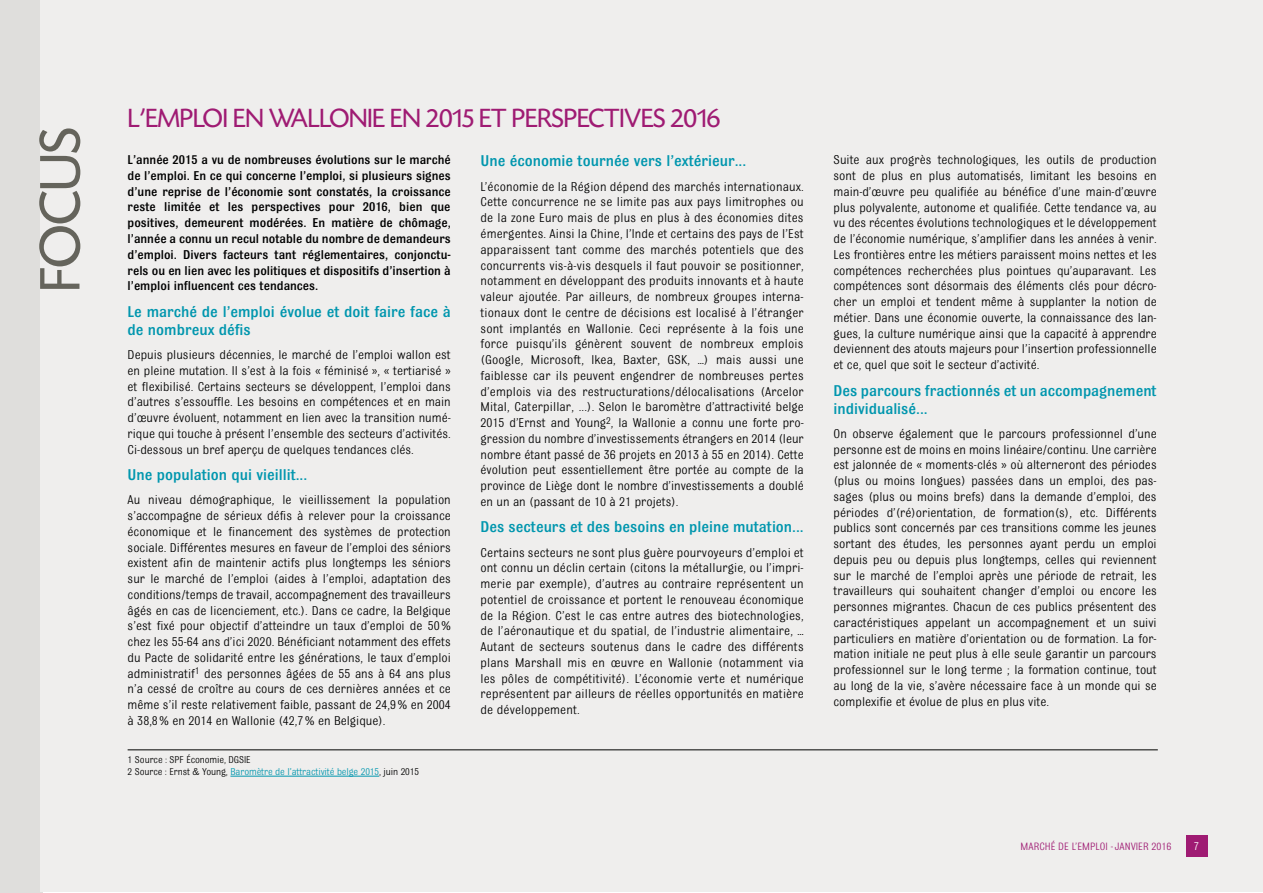
<style>
.page{position:relative;width:1263px;height:893px;background:#fff}
.page>*{position:absolute;margin:0;border:0;box-sizing:border-box;transform-origin:0 0}
.t1{font:60px "Sh Today";color:#65645c}
.t2{font:27.75px "Sh Today";color:#9f1b73}
.t3{font:500 16.5px/18px "Bulldog";color:#0096ae}
.t4{font:13.5px/15.8px "Bulldog";color:#000;text-align:justify}
.t5{font:500 13.5px/15.8px "Bulldog";color:#000;text-align:justify}
.t6{font:12px "Bulldog";color:#fff}
.t7{font:11.25px "Bulldog";color:#9f1b73}
.t8{font:10.5px/12px "Bulldog";letter-spacing:-.01em;color:#000}
.s1{color:#0096ae}
</style>
<div class="page">
<div style="left:0;top:0;width:42px;height:893px;background:#dfdedc"></div>
<div style="left:40px;top:0;width:1223px;height:892px;background:#efeeed"></div>
<div style="left:1187px;top:835px;width:21px;height:21px;background:#9f1b73"></div>
<hr style="left:128px;top:749px;width:1030px;height:1px;background:#000">
<hr style="left:230px;top:776px;width:149px;height:1px;background:#0096ae">
<h1 class="t1" style="left:29px;top:292px;width:166px;rotate:-90deg">FOCUS</h1>
<h2 class="t2" style="left:128px;top:104px;width:594px">L’EMPLOI EN WALLONIE EN 2015 ET PERSPECTIVES 2016</h2>
<p class="t5" style="left:128px;top:152px;width:325px">L’année 2015 a vu de nombreuses évolutions sur le marché de l’emploi. En ce qui concerne l’emploi, si plusieurs signes d’une reprise de l’économie sont constatés, la croissance reste limitée et les perspectives pour 2016, bien que positives, demeurent modérées. En matière de chômage, l’année a connu un recul notable du nombre de demandeurs d’emploi. Divers facteurs tant réglementaires, conjonctu&shy;rels ou en lien avec les politiques et dispositifs d’insertion à l’emploi influencent ces tendances.</p>
<p class="t3" style="left:128px;top:302px;width:325px">Le marché de l’emploi évolue et doit faire face à de nombreux défis</p>
<p class="t4" style="left:128px;top:347px;width:325px">Depuis plusieurs décennies, le marché de l’emploi wallon est en pleine mutation. Il s’est à la fois « féminisé », « tertiarisé » et flexibilisé. Certains secteurs se développent, l’emploi dans d’autres s’essouffle. Les besoins en compétences et en main d’œuvre évoluent, notamment en lien avec la transition numé&shy;rique qui touche à présent l’ensemble des secteurs d’activités.<br>Ci-dessous un bref aperçu de quelques tendances clés.</p>
<p class="t3" style="left:128px;top:465px;width:181px">Une population qui vieillit...</p>
<p class="t4" style="left:128px;top:492px;width:325px">Au niveau démographique, le vieillissement la population s’accompagne de sérieux défis à relever pour la croissance économique et le financement des systèmes de protection sociale. Différentes mesures en faveur de l’emploi des séniors existent afin de maintenir actifs plus longtemps les séniors sur le marché de l’emploi (aides à l’emploi, adaptation des conditions/temps de travail, accompagnement des travailleurs âgés en cas de licenciement, etc.). Dans ce cadre, la Belgique s’est fixé pour objectif d’atteindre un taux d’emploi de 50% chez les 55-64 ans d’ici 2020. Bénéficiant notamment des effets du Pacte de solidarité entre les générations, le taux d’emploi administratif<sup>1</sup> des personnes âgées de 55 ans à 64 ans plus n’a cessé de croître au cours de ces dernières années et ce même s’il reste relativement faible, passant de 24,9% en 2004 à 38,8% en 2014 en Wallonie (42,7% en Belgique).</p>
<p class="t3" style="left:481px;top:152px;width:267px">Une économie tournée vers l’extérieur...</p>
<p class="t4" style="left:481px;top:178px;width:325px">L’économie de la Région dépend des marchés internationaux.<br>Cette concurrence ne se limite pas aux pays limitrophes ou de la zone Euro mais de plus en plus à des économies dites émergentes. Ainsi la Chine, l’Inde et certains des pays de l’Est apparaissent tant comme des marchés potentiels que des concurrents vis-à-vis desquels il faut pouvoir se positionner, notamment en développant des produits innovants et à haute valeur ajoutée. Par ailleurs, de nombreux groupes interna&shy;tionaux dont le centre de décisions est localisé à l’étranger sont implantés en Wallonie. Ceci représente à la fois une force puisqu’ils génèrent souvent de nombreux emplois (Google, Microsoft, Ikea, Baxter, GSK, …) mais aussi une faiblesse car ils peuvent engendrer de nombreuses pertes d’emplois via des restructurations/délocalisations (Arcelor Mital, Caterpillar, ...). Selon le baromètre d’attractivité belge 2015 d’Ernst and Young<sup>2</sup>, la Wallonie a connu une forte pro&shy;gression du nombre d’investissements étrangers en 2014 (leur nombre étant passé de 36 projets en 2013 à 55 en 2014). Cette évolution peut essentiellement être portée au compte de la province de Liège dont le nombre d’investissements a doublé en un an (passant de 10 à 21 projets).</p>
<p class="t3" style="left:481px;top:518px;width:325px">Des secteurs et des besoins en pleine mutation...</p>
<p class="t4" style="left:481px;top:544px;width:325px">Certains secteurs ne sont plus guère pourvoyeurs d’emploi et ont connu un déclin certain (citons la métallurgie, ou l’impri&shy;merie par exemple), d’autres au contraire représentent un potentiel de croissance et portent le renouveau économique de la Région. C’est le cas entre autres des biotechnologies, de l’aéronautique et du spatial, de l’industrie alimentaire, … Autant de secteurs soutenus dans le cadre des différents plans Marshall mis en œuvre en Wallonie (notamment via les pôles de compétitivité). L’économie verte et numérique représentent par ailleurs de réelles opportunités en matière de développement.</p>
<p class="t8" style="left:128px;top:753px;width:293px">1 Source : SPF Économie, DGSIE<br>2 Source : Ernst &amp; Young, <span class="s1">Baromètre de l’attractivité belge 2015</span>, juin 2015</p>
<p class="t4" style="left:833px;top:152px;width:325px">Suite aux progrès technologiques, les outils de production sont de plus en plus automatisés, limitant les besoins en main-d’œuvre peu qualifiée au bénéfice d’une main-d’œuvre plus polyvalente, autonome et qualifiée. Cette tendance va, au vu des récentes évolutions technologiques et le développement de l’économie numérique, s’amplifier dans les années à venir.<br>Les frontières entre les métiers paraissent moins nettes et les compétences recherchées plus pointues qu’auparavant. Les compétences sont désormais des éléments clés pour décro&shy;cher un emploi et tendent même à supplanter la notion de métier. Dans une économie ouverte, la connaissance des lan&shy;gues, la culture numérique ainsi que la capacité à apprendre deviennent des atouts majeurs pour l’insertion professionnelle et ce, quel que soit le secteur d’activité.</p>
<p class="t3" style="left:833px;top:381px;width:325px">Des parcours fractionnés et un accompagnement individualisé...</p>
<p class="t4" style="left:833px;top:425px;width:325px">On observe également que le parcours professionnel d’une personne est de moins en moins linéaire/continu. Une carrière est jalonnée de « moments-clés » où alterneront des périodes (plus ou moins longues) passées dans un emploi, des pas&shy;sages (plus ou moins brefs) dans la demande d’emploi, des périodes d’(ré)orientation, de formation(s), etc. Différents publics sont concernés par ces transitions comme les jeunes sortant des études, les personnes ayant perdu un emploi depuis peu ou depuis plus longtemps, celles qui reviennent sur le marché de l’emploi après une période de retrait, les travailleurs qui souhaitent changer d’emploi ou encore les personnes migrantes. Chacun de ces publics présentent des caractéristiques appelant un accompagnement et un suivi particuliers en matière d’orientation ou de formation. La for&shy;mation initiale ne peut plus à elle seule garantir un parcours professionnel sur le long terme ; la formation continue, tout au long de la vie, s’avère nécessaire face à un monde qui se complexifie et évolue de plus en plus vite.</p>
<p class="t7" style="left:1019px;top:840px;width:94px">MARCHÉ DE L’EMPLOI -</p>
<p class="t7" style="left:1020px;top:840px;width:153px">MARCHÉ DE L’EMPLOI - JANVIER 2016</p>
<p class="t6" style="left:1194px;top:840px;width:7px">7</p>
</div>
